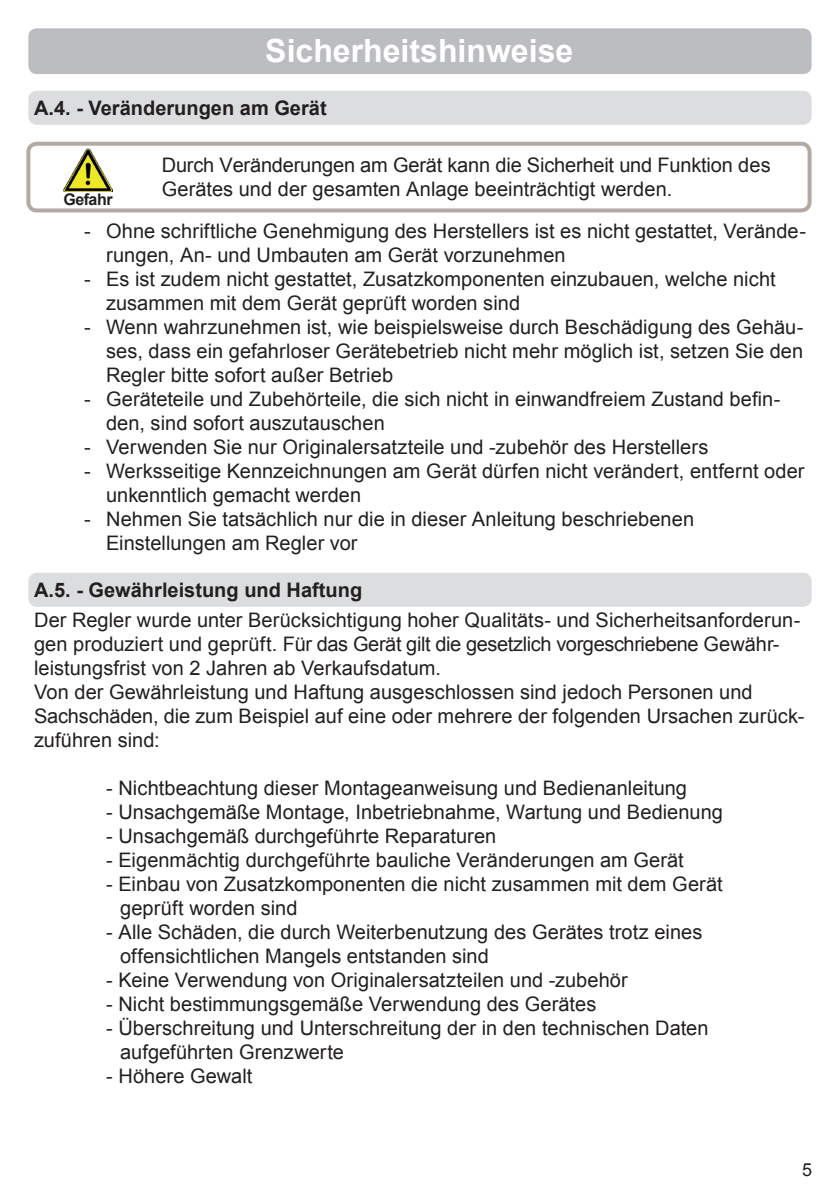
<style>
.page{position:relative;width:840px;height:1191px;background:#fff}
.page>*{position:absolute;margin:0;border:0;box-sizing:border-box;transform-origin:0 0}
.t1{font:700 32px "Arial";color:#fff}
.t2{font:20px/24px "Arial";letter-spacing:.005em;color:#231f20}
.t3{font:700 20px "Arial";color:#231f20}
.t4{font:18px "Arial";color:#231f20}
.t5{font:700 16px "Arial";letter-spacing:-.03em;color:#231f20}
</style>
<div class="page">
<div style="left:28px;top:91px;width:783px;height:34px;background:#dcdddf;border-radius:9px"></div>
<div style="left:28px;top:573px;width:783px;height:34px;background:#dcdddf;border-radius:9px"></div>
<div style="left:28px;top:28px;width:783px;height:46px;background:#bcbdc0;border-radius:9px"></div>
<img style="left:64px;top:149px;width:48px;height:42px">
<div style="left:26px;top:142px;width:785px;height:70px;border:4px solid #b5a9a5;border-radius:9px"></div>
<h1 class="t1" style="left:265px;top:30px;width:309px">Sicherheitshinweise</h1>
<p class="t3" style="left:34px;top:95px;width:294px">A.4. - Veränderungen am Gerät</p>
<p class="t5" style="left:63px;top:188px;width:51px">Gefahr</p>
<p class="t2" style="left:162px;top:154px;width:610px">Durch Veränderungen am Gerät kann die Sicherheit und Funktion des<br>Gerätes und der gesamten Anlage beeinträchtigt werden.</p>
<p class="t2" style="left:106px;top:219px;width:701px;text-indent:-22px">- Ohne schriftliche Genehmigung des Herstellers ist es nicht gestattet, Verände&shy;rungen, An- und Umbauten am Gerät vorzunehmen</p>
<p class="t2" style="left:106px;top:267px;width:670px;text-indent:-22px">- Es ist zudem nicht gestattet, Zusatzkomponenten einzubauen, welche nicht zusammen mit dem Gerät geprüft worden sind</p>
<p class="t2" style="left:106px;top:315px;width:698px;text-align:justify;text-indent:-22px">- Wenn wahrzunehmen ist, wie beispielsweise durch Beschädigung des Gehäu&shy;ses, dass ein gefahrloser Gerätebetrieb nicht mehr möglich ist, setzen Sie den Regler bitte sofort außer Betrieb</p>
<p class="t2" style="left:106px;top:387px;width:675px;text-indent:-22px">- Geräteteile und Zubehörteile, die sich nicht in einwandfreiem Zustand befin&shy;den, sind sofort auszutauschen</p>
<p class="t2" style="left:84px;top:435px;width:625px">- Verwenden Sie nur Originalersatzteile und -zubehör des Herstellers</p>
<p class="t2" style="left:106px;top:459px;width:699px;text-indent:-22px">- Werksseitige Kennzeichnungen am Gerät dürfen nicht verändert, entfernt oder unkenntlich gemacht werden</p>
<p class="t2" style="left:106px;top:507px;width:589px;text-indent:-22px">- Nehmen Sie tatsächlich nur die in dieser Anleitung beschriebenen<br>Einstellungen am Regler vor</p>
<p class="t3" style="left:34px;top:577px;width:329px">A.5. - Gewährleistung und Haftung</p>
<p class="t2" style="left:34px;top:608px;width:771px">Der Regler wurde unter Berücksichtigung hoher Qualitäts- und Sicherheitsanforderun&shy;gen produziert und geprüft. Für das Gerät gilt die gesetzlich vorgeschriebene Gewähr&shy;leistungsfrist von 2 Jahren ab Verkaufsdatum.<br>Von der Gewährleistung und Haftung ausgeschlossen sind jedoch Personen und Sachschäden, die zum Beispiel auf eine oder mehrere der folgenden Ursachen zurück&shy;zuführen sind:</p>
<p class="t2" style="left:106px;top:776px;width:582px">- Nichtbeachtung dieser Montageanweisung und Bedienanleitung</p>
<p class="t2" style="left:106px;top:800px;width:618px">- Unsachgemäße Montage, Inbetriebnahme, Wartung und Bedienung</p>
<p class="t2" style="left:106px;top:824px;width:391px">- Unsachgemäß durchgeführte Reparaturen</p>
<p class="t2" style="left:106px;top:848px;width:579px">- Eigenmächtig durchgeführte bauliche Veränderungen am Gerät</p>
<p class="t2" style="left:120px;top:872px;width:603px;text-indent:-14px">- Einbau von Zusatzkomponenten die nicht zusammen mit dem Gerät geprüft worden sind</p>
<p class="t2" style="left:120px;top:920px;width:583px;text-indent:-14px">- Alle Schäden, die durch Weiterbenutzung des Gerätes trotz eines offensichtlichen Mangels entstanden sind</p>
<p class="t2" style="left:106px;top:968px;width:523px">- Keine Verwendung von Originalersatzteilen und -zubehör</p>
<p class="t2" style="left:106px;top:992px;width:491px">- Nicht bestimmungsgemäße Verwendung des Gerätes</p>
<p class="t2" style="left:120px;top:1016px;width:589px;text-indent:-14px">- Überschreitung und Unterschreitung der in den technischen Daten aufgeführten Grenzwerte</p>
<p class="t2" style="left:106px;top:1064px;width:148px">- Höhere Gewalt</p>
<p class="t4" style="left:801px;top:1157px;width:12px">5</p>
</div>
